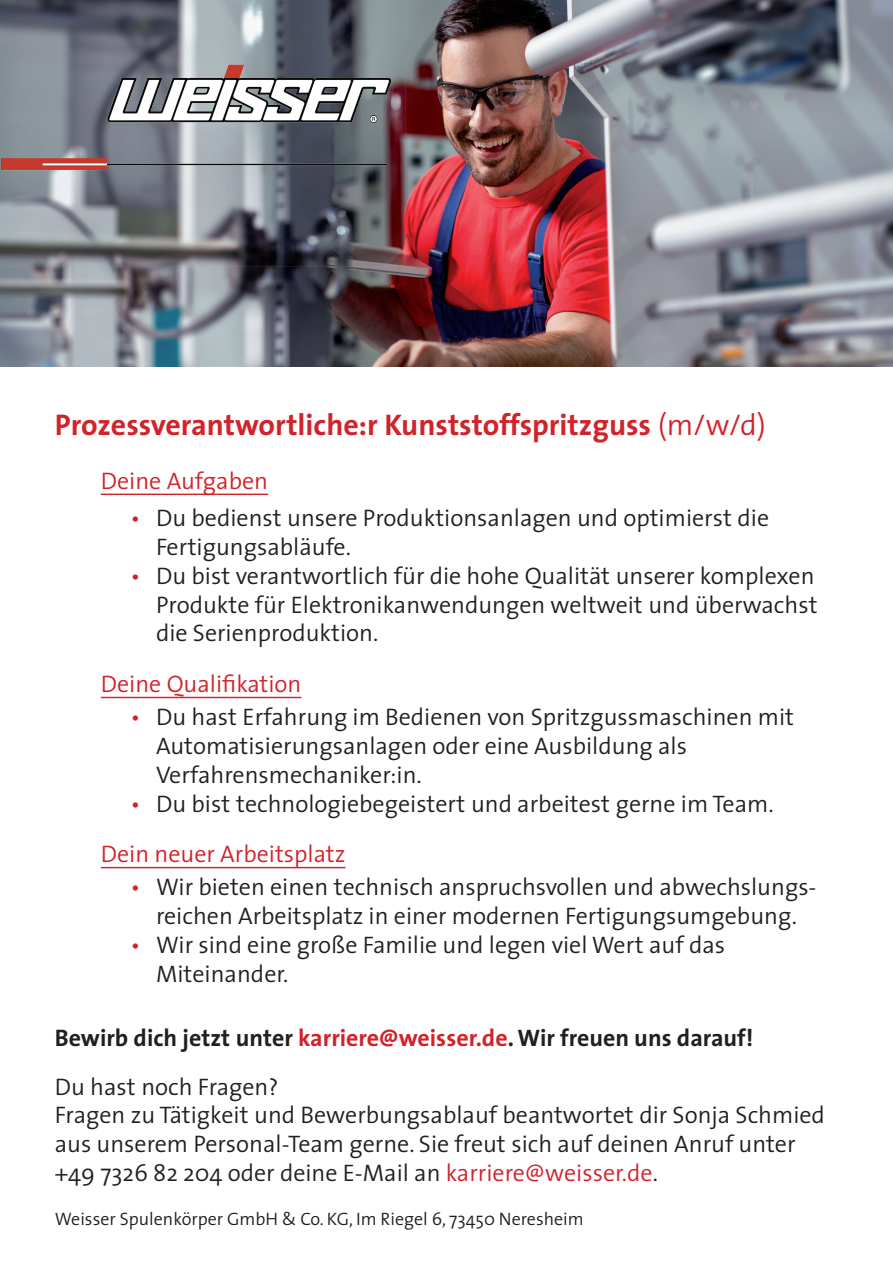
<style>
.page{position:relative;width:893px;height:1263px;background:#fff}
.page>*{position:absolute;margin:0;border:0;box-sizing:border-box;transform-origin:0 0}
.t1{font:700 30px "The Sans";color:#d1232a}
.t2{font:300 24px/28.8px "The Sans";color:#231f20}
.t3{font:700 24px/48.3px "The Sans";color:#231f20}
.t4{font:300 24px "The Sans";color:#d1232a}
.t5{font:300 18px "The Sans";color:#231f20}
.s1{font-weight:300}
.s2{color:#d1232a}
</style>
<div class="page">
<img style="left:0;top:0;width:893px;height:367px">
<hr style="left:101px;top:494px;width:167px;height:1px;background:#d1232a">
<hr style="left:101px;top:697px;width:200px;height:1px;background:#d1232a">
<hr style="left:101px;top:867px;width:244px;height:1px;background:#d1232a">
<img style="left:1px;top:0;width:404px;height:267px">
<p class="t1" style="left:55px;top:405px;width:713px">Prozessverantwortliche:r Kunststoffspritzguss <span class="s1">(m/w/d)</span></p>
<p class="t4" style="left:101px;top:465px;width:169px">Deine Aufgaben</p>
<p class="t2" style="left:156px;top:504px;width:615px;text-indent:-26px"><span class="s2">•</span> Du bedienst unsere Produktionsanlagen und optimierst die<br>Fertigungsabläufe.</p>
<p class="t2" style="left:156px;top:561px;width:663px;text-indent:-26px"><span class="s2">•</span> Du bist verantwortlich für die hohe Qualität unserer komplexen<br>Produkte für Elektronikanwendungen weltweit und überwachst die Serienproduktion.</p>
<p class="t4" style="left:101px;top:669px;width:202px">Deine Qualifikation</p>
<p class="t2" style="left:156px;top:703px;width:639px;text-indent:-26px"><span class="s2">•</span> Du hast Erfahrung im Bedienen von Spritzgussmaschinen mit<br>Automatisierungsanlagen oder eine Ausbildung als<br>Verfahrensmechaniker:in.</p>
<p class="t2" style="left:101px;top:778px;width:674px;line-height:50.7px;text-indent:30px"><span class="s2">•</span> Du bist technologiebegeistert und arbeitest gerne im Team.<br><span class="s2">Dein neuer Arbeitsplatz</span></p>
<p class="t2" style="left:131px;top:873px;width:687px;text-align:center"><span class="s2">•</span> Wir bieten einen technisch anspruchsvollen und abwechslungs&shy;reichen Arbeitsplatz in einer modernen Fertigungsumgebung.</p>
<p class="t2" style="left:156px;top:930px;width:571px;text-indent:-26px"><span class="s2">•</span> Wir sind eine große Familie und legen viel Wert auf das<br>Miteinander.</p>
<p class="t3" style="left:55px;top:1014px;width:700px">Bewirb dich jetzt unter <span class="s2">karriere@weisser.de</span>. Wir freuen uns darauf!<br><span class="s1">Du hast noch Fragen?</span></p>
<p class="t2" style="left:55px;top:1101px;width:772px">Fragen zu Tätigkeit und Bewerbungsablauf beantwortet dir Sonja Schmied aus unserem Personal-Team gerne. Sie freut sich auf deinen Anruf unter +49 7326 82 204 oder deine E-Mail an <span class="s2">karriere@weisser.de</span>.</p>
<p class="t5" style="left:55px;top:1207px;width:530px">Weisser Spulenkörper GmbH &amp; Co. KG, Im Riegel 6, 73450 Neresheim</p>
</div>
